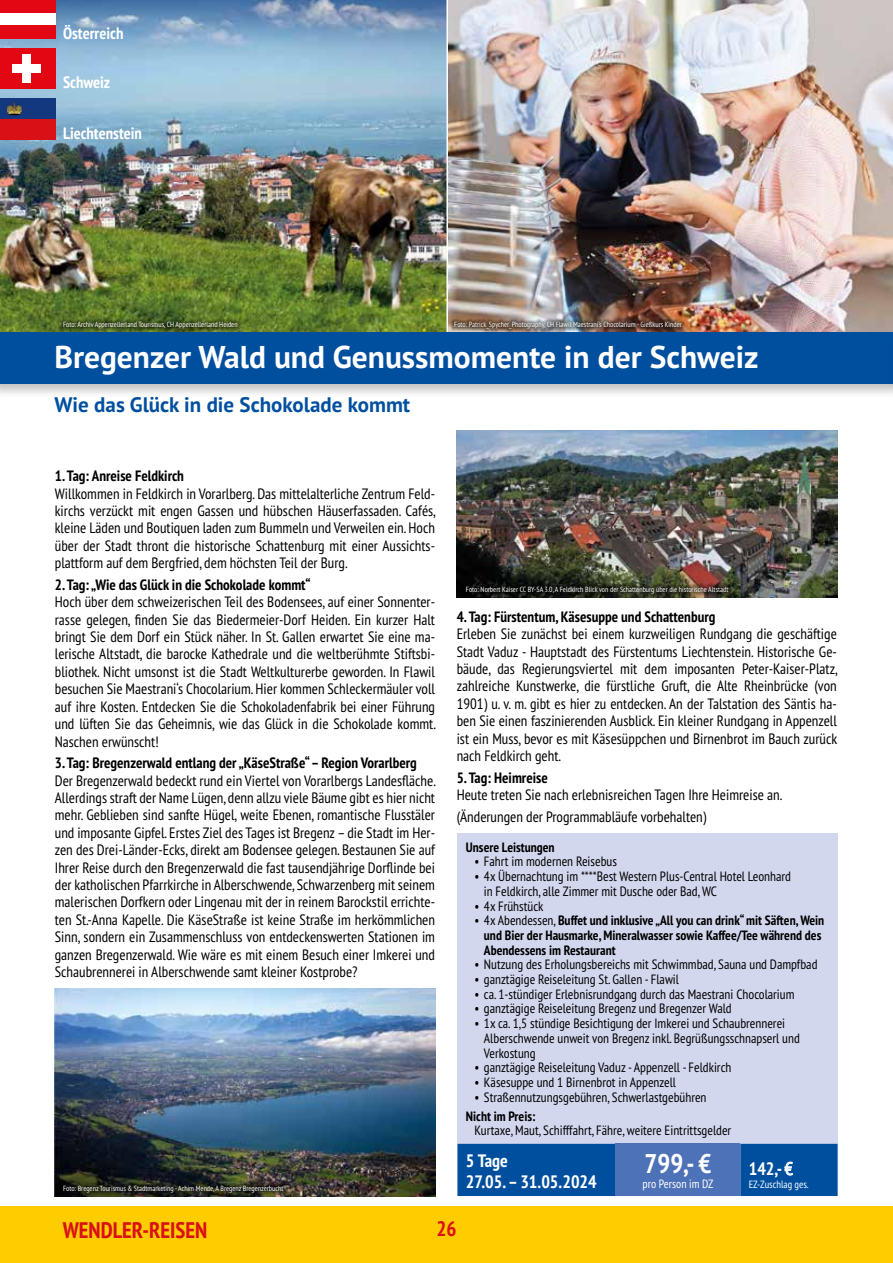
<style>
.page{position:relative;width:893px;height:1263px;background:#fff}
.page>*{position:absolute;margin:0;border:0;box-sizing:border-box;transform-origin:0 0}
.t1{font:700 31.5px "PT Sans Pro";color:#fff}
.t2{font:700 condensed 27px "PT Sans Pro";color:#fff}
.t3{font:700 condensed 22.5px "PT Sans Pro";color:#d91016}
.t4{font:700 21px "PT Sans Pro";color:#004f9f}
.t5{font:700 condensed 21px "PT Sans Pro";color:#d91016}
.t6{font:700 condensed 18px/21px "PT Sans Pro";color:#fff}
.t7{font:700 condensed 16.5px "PT Sans Pro";color:#fff}
.t8{font:condensed 15px/17.4px "PT Sans Pro";color:#000;text-align:justify}
.t9{font:700 condensed 15px "PT Sans Pro";color:#000}
.t10{font:condensed 13.5px/14.7px "PT Sans Pro";color:#000}
.t11{font:700 condensed 13.5px/14.7px "PT Sans Pro";color:#000}
.t12{font:condensed 12px "PT Sans Pro";color:#fff}
.t13{font:condensed 10.5px "PT Sans Pro";color:#fff}
.t14{font:condensed 7.5px "PT Sans Pro";color:#fff}
.s1{font-weight:400}
</style>
<div class="page">
<div style="left:0;top:1206px;width:893px;height:57px;background:#fc0"></div>
<img style="left:448px;top:0;width:445px;height:330px">
<img style="left:0;top:0;width:446px;height:330px">
<div style="left:457px;top:833px;width:381px;height:311px;background:#d3d7ee"></div>
<div style="left:457px;top:1144px;width:381px;height:52px;background:#004f9f"></div>
<div style="left:615px;top:1144px;width:125px;height:52px;background:#4e72b7"></div>
<img style="left:457px;top:431px;width:380px;height:166px">
<img style="left:55px;top:989px;width:380px;height:207px">
<div style="left:0;top:25px;width:55px;height:14px;background:#e30613"></div>
<div style="left:0;top:12px;width:55px;height:13px;background:#fff"></div>
<div style="left:0;top:0;width:55px;height:12px;background:#e30613"></div>
<div style="left:0;top:330px;width:893px;height:69px;background:#000;opacity:.25"></div>
<div style="left:0;top:333px;width:893px;height:51px;background:#004f9f"></div>
<div style="left:0;top:48px;width:55px;height:41px;background:#e30613"></div>
<div style="left:23px;top:55px;width:8px;height:28px;background:#fff"></div>
<div style="left:13px;top:65px;width:28px;height:8px;background:#fff"></div>
<div style="left:0;top:99px;width:55px;height:20px;background:#14387f"></div>
<div style="left:0;top:119px;width:55px;height:20px;background:#d91016"></div>
<img style="left:6px;top:102px;width:17px;height:14px">
<svg style="left:59px;top:318px;width:182px;height:15px;background:#3e5626"></svg>
<svg style="left:59px;top:1181px;width:228px;height:15px;background:#212318"></svg>
<img style="left:451px;top:318px;width:235px;height:15px">
<svg style="left:462px;top:583px;width:270px;height:14px;background:#222217"></svg>
<hr style="left:890px;top:330px;width:3px;height:69px;background:#000;opacity:.25">
<p class="t7" style="left:63px;top:22px;width:62px">Österreich</p>
<p class="t7" style="left:63px;top:72px;width:49px">Schweiz</p>
<p class="t7" style="left:63px;top:122px;width:80px">Liechtenstein</p>
<p class="t14" style="left:63px;top:320px;width:176px">Foto: Archiv Appenzellerland Tourismus, CH Appenzellerland Heiden</p>
<p class="t14" style="left:454px;top:320px;width:229px">Foto: Patrick_Spycher_Photography, CH Flawil Maestrani‘s Chocolarium - Gießkurs Kinder</p>
<h1 class="t1" style="left:55px;top:336px;width:706px">Bregenzer Wald und Genussmomente in der Schweiz</h1>
<h3 class="t4" style="left:55px;top:391px;width:357px">Wie das Glück in die Schokolade kommt</h3>
<p class="t9" style="left:55px;top:466px;width:131px">1. Tag: Anreise Feldkirch</p>
<p class="t8" style="left:55px;top:484px;width:383px">Willkommen in Feldkirch in Vorarlberg. Das mittelalterliche Zentrum Feld&shy;kirchs verzückt mit engen Gassen und hübschen Häuserfassaden. Cafés, kleine Läden und Boutiquen laden zum Bummeln und Verweilen ein. Hoch über der Stadt thront die historische Schattenburg mit einer Aussichts&shy;plattform auf dem Bergfried, dem höchsten Teil der Burg.</p>
<p class="t9" style="left:55px;top:575px;width:257px">2. Tag: „Wie das Glück in die Schokolade kommt“</p>
<p class="t8" style="left:55px;top:593px;width:383px">Hoch über dem schweizerischen Teil des Bodensees, auf einer Sonnenter&shy;rasse gelegen, finden Sie das Biedermeier-Dorf Heiden. Ein kurzer Halt bringt Sie dem Dorf ein Stück näher. In St. Gallen erwartet Sie eine ma&shy;lerische Altstadt, die barocke Kathedrale und die weltberühmte Stiftsbi&shy;bliothek. Nicht umsonst ist die Stadt Weltkulturerbe geworden. In Flawil besuchen Sie Maestrani‘s Chocolarium. Hier kommen Schleckermäuler voll auf ihre Kosten. Entdecken Sie die Schokoladenfabrik bei einer Führung und lüften Sie das Geheimnis, wie das Glück in die Schokolade kommt.<br>Naschen erwünscht!</p>
<p class="t9" style="left:55px;top:753px;width:364px">3. Tag: Bregenzerwald entlang der „KäseStraße“ – Region Vorarlberg</p>
<p class="t8" style="left:55px;top:771px;width:383px">Der Bregenzerwald bedeckt rund ein Viertel von Vorarlbergs Landesfläche.<br>Allerdings straft der Name Lügen, denn allzu viele Bäume gibt es hier nicht mehr. Geblieben sind sanfte Hügel, weite Ebenen, romantische Flusstäler und imposante Gipfel. Erstes Ziel des Tages ist Bregenz – die Stadt im Her&shy;zen des Drei-Länder-Ecks, direkt am Bodensee gelegen. Bestaunen Sie auf Ihrer Reise durch den Bregenzerwald die fast tausendjährige Dorflinde bei der katholischen Pfarrkirche in Alberschwende, Schwarzenberg mit seinem malerischen Dorfkern oder Lingenau mit der in reinem Barockstil errichte&shy;ten St.-Anna Kapelle. Die KäseStraße ist keine Straße im herkömmlichen Sinn, sondern ein Zusammenschluss von entdeckenswerten Stationen im ganzen Bregenzerwald. Wie wäre es mit einem Besuch einer Imkerei und Schaubrennerei in Alberschwende samt kleiner Kostprobe?</p>
<p class="t14" style="left:63px;top:1183px;width:222px">Foto: Bregenz Tourismus &amp; Stadtmarketing - Achim Mende, A Bregenz Bregenzerbucht</p>
<p class="t14" style="left:466px;top:584px;width:264px">Foto: Norbert Kaiser CC BY-SA 3.0, A Feldkirch Blick von der Schattenburg über die historische Altstadt</p>
<p class="t9" style="left:457px;top:607px;width:260px">4. Tag: Fürstentum, Käsesuppe und Schattenburg</p>
<p class="t8" style="left:457px;top:625px;width:383px">Erleben Sie zunächst bei einem kurzweiligen Rundgang die geschäftige Stadt Vaduz - Hauptstadt des Fürstentums Liechtenstein. Historische Ge&shy;bäude, das Regierungsviertel mit dem imposanten Peter-Kaiser-Platz, zahlreiche Kunstwerke, die fürstliche Gruft, die Alte Rheinbrücke (von 1901) u. v. m. gibt es hier zu entdecken. An der Talstation des Säntis ha&shy;ben Sie einen faszinierenden Ausblick. Ein kleiner Rundgang in Appenzell ist ein Muss, bevor es mit Käsesüppchen und Birnenbrot im Bauch zurück nach Feldkirch geht.</p>
<p class="t9" style="left:457px;top:767px;width:93px">5. Tag: Heimreise</p>
<p class="t8" style="left:457px;top:783px;width:327px;line-height:21.6px">Heute treten Sie nach erlebnisreichen Tagen Ihre Heimreise an. (Änderungen der Programmabläufe vorbehalten)</p>
<p class="t11" style="left:466px;top:839px;width:90px">Unsere Leistungen</p>
<p class="t10" style="left:474px;top:854px;width:144px">• Fahrt im modernen Reisebus</p>
<p class="t10" style="left:484px;top:869px;width:309px;text-indent:-9px">• 4x Übernachtung im ****Best Western Plus-Central Hotel Leonhard in Feldkirch, alle Zimmer mit Dusche oder Bad, WC</p>
<p class="t10" style="left:474px;top:898px;width:70px">• 4x Frühstück</p>
<p class="t11" style="left:484px;top:913px;width:342px;text-indent:-9px"><span class="s1">• 4x Abendessen,</span> Buffet und inklusive „All you can drink“ mit Säften, Wein und Bier der Hausmarke, Mineralwasser sowie Kaffee/Tee während des<br>Abendessens im Restaurant</p>
<p class="t10" style="left:474px;top:957px;width:345px">• Nutzung des Erholungsbereichs mit Schwimmbad, Sauna und Dampfbad</p>
<p class="t10" style="left:474px;top:971px;width:206px">• ganztägige Reiseleitung St. Gallen - Flawil</p>
<p class="t10" style="left:474px;top:986px;width:322px">• ca. 1-stündiger Erlebnisrundgang durch das Maestrani Chocolarium</p>
<p class="t10" style="left:474px;top:1001px;width:259px">• ganztägige Reiseleitung Bregenz und Bregenzer Wald</p>
<p class="t10" style="left:484px;top:1016px;width:317px;text-indent:-9px">• 1x ca. 1,5 stündige Besichtigung der Imkerei und Schaubrennerei<br>Alberschwende unweit von Bregenz inkl. Begrüßungsschnapserl und<br>Verkostung</p>
<p class="t10" style="left:474px;top:1060px;width:258px">• ganztägige Reiseleitung Vaduz - Appenzell - Feldkirch</p>
<p class="t10" style="left:474px;top:1074px;width:203px">• Käsesuppe und 1 Birnenbrot in Appenzell</p>
<p class="t10" style="left:474px;top:1089px;width:234px">• Straßennutzungsgebühren, Schwerlastgebühren</p>
<p class="t11" style="left:466px;top:1108px;width:71px">Nicht im Preis:</p>
<p class="t10" style="left:474px;top:1123px;width:258px">Kurtaxe, Maut, Schifffahrt, Fähre, weitere Eintrittsgelder</p>
<p class="t6" style="left:466px;top:1149px;width:132px">5 Tage<br>27.05. – 31.05.2024</p>
<h2 class="t2" style="left:644px;top:1146px;width:68px">799,- €</h2>
<p class="t6" style="left:749px;top:1158px;width:45px">142,- <span class="s1">€</span></p>
<p class="t13" style="left:749px;top:1177px;width:62px">EZ-Zuschlag ges.</p>
<p class="t12" style="left:643px;top:1175px;width:72px">pro Person im DZ</p>
<h3 class="t3" style="left:63px;top:1215px;width:146px">WENDLER-REISEN</h3>
<h3 class="t5" style="left:436px;top:1215px;width:22px">26</h3>
</div>
